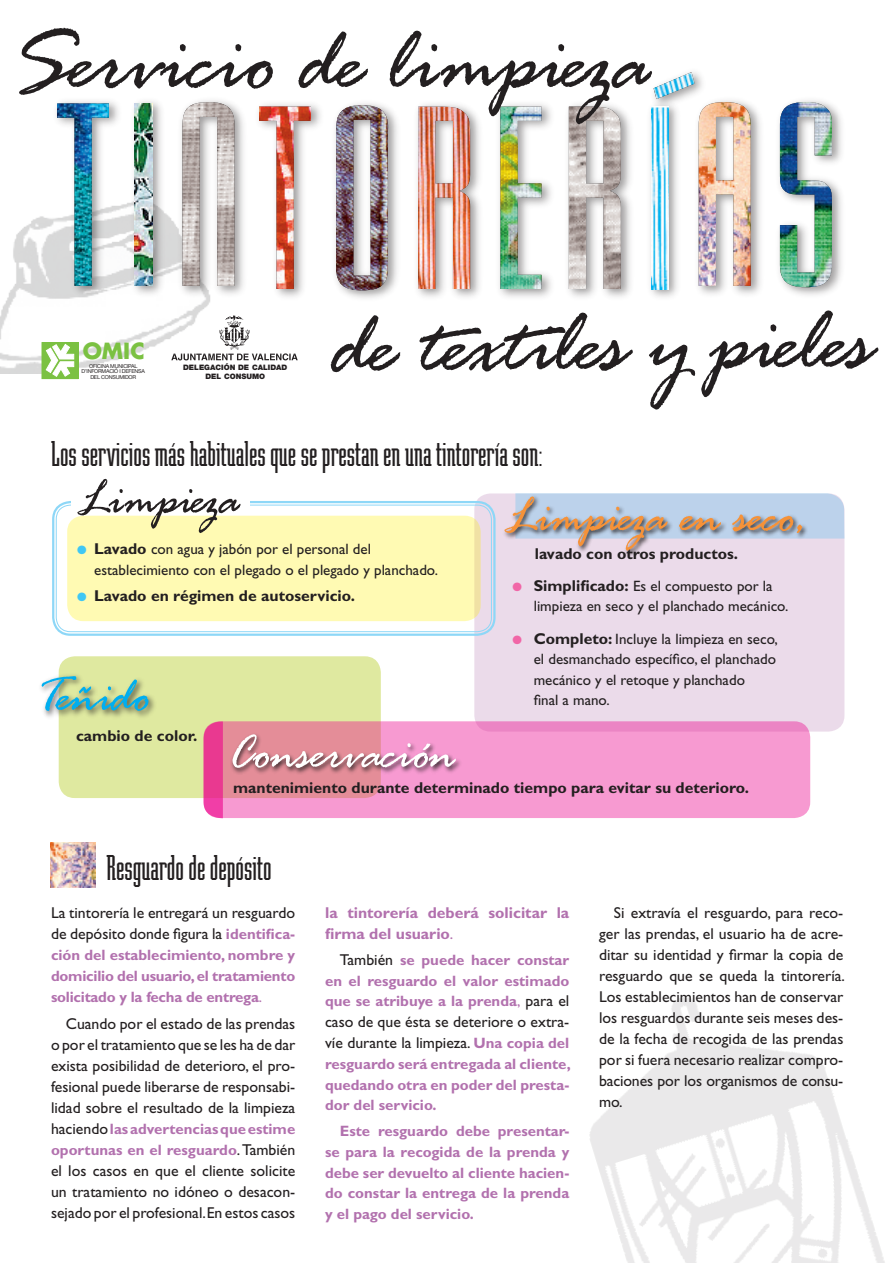
<style>
.page{position:relative;width:893px;height:1263px;background:#fff}
.page>*{position:absolute;margin:0;border:0;box-sizing:border-box;transform-origin:0 0}
.t1{font:93px "Rage Italic Plain";color:#231f20}
.t2{font:51px "Rage Italic Plain";color:#f69238}
.t3{font:51px "Rage Italic Plain";color:#fff}
.t4{font:51px "Rage Italic Plain";color:#231f20}
.t5{font:51px "Rage Italic Plain";color:#00aeef}
.t6{font:37.5px "Teknik Plain";color:#231f20}
.t7{font:700 21.75px "Futura";color:#7bc142}
.t8{font:15.75px/21px "Gill Sans Std";color:#231f20;text-align:justify}
.t9{font:700 15.75px "Gill Sans Std";color:#231f20}
.t10{font:700 15.75px/21px "Gill Sans Std";color:#b271ae}
.t11{font:700 15px/20.9px "Gill Sans Std";color:#b271ae;text-align:justify}
.t12{font:15px/20.2px "Gill Sans Std";color:#231f20}
.t13{font:900 7.5px/9px "Helvetica Neue LT Std";color:#231f20;text-align:center}
.t14{font:5.4px/5.4px "Helvetica Neue";letter-spacing:-.04em;color:#231f20;text-align:center}
.s1{color:#f166a7}
.s2{font-weight:700;font-size:15.75px}
.s3{color:#40c7f4}
.s4{font-weight:700;font-size:15px;color:#b271ae}
.s5{font-weight:400}
.s6{font-weight:400;font-size:15.75px;color:#231f20}
</style>
<div class="page">
<div style="left:474px;top:493px;width:370px;height:239px;background:#ebdbea"></div>
<svg style="left:515px;top:493px;width:329px;height:46px;background:#c2d6ec"></svg>
<div style="left:59px;top:656px;width:322px;height:142px;background:#dfe9a0"></div>
<svg style="left:52px;top:500px;width:445px;height:135px;background:#c0e4f7"></svg>
<svg style="left:55px;top:504px;width:437px;height:128px"></svg>
<div style="left:67px;top:516px;width:414px;height:105px;background:#fffab3"></div>
<svg style="left:203px;top:721px;width:607px;height:97px;background:#f397c9"></svg>
<svg style="left:204px;top:720px;width:19px;height:99px;background:#ea4898"></svg>
<img style="left:589px;top:997px;width:296px;height:266px">
<div style="left:71px;top:483px;width:179px;height:27px;background:#fff"></div>
<img style="left:0;top:203px;width:212px;height:171px">
<div style="left:42px;top:343px;width:36px;height:36px;background:#7bc142"></div>
<div style="left:42px;top:342px;width:36px;height:37px;border:1px solid #7bc142"></div>
<svg style="left:46px;top:344px;width:28px;height:33px"></svg>
<svg style="left:171px;top:315px;width:127px;height:45px"></svg>
<div style="left:51px;top:96px;width:72px;height:202px;background:#231f20;opacity:.45"></div>
<img style="left:57px;top:103px;width:52px;height:183px">
<div style="left:129px;top:96px;width:38px;height:202px;background:#231f20;opacity:.45"></div>
<img style="left:135px;top:103px;width:17px;height:183px">
<div style="left:177px;top:94px;width:72px;height:204px;background:#231f20;opacity:.45"></div>
<img style="left:182px;top:102px;width:52px;height:184px">
<div style="left:253px;top:99px;width:72px;height:203px;background:#231f20;opacity:.45"></div>
<img style="left:259px;top:107px;width:52px;height:182px">
<div style="left:330px;top:97px;width:72px;height:206px;background:#231f20;opacity:.45"></div>
<img style="left:336px;top:105px;width:52px;height:185px">
<div style="left:413px;top:99px;width:72px;height:203px;background:#231f20;opacity:.45"></div>
<img style="left:418px;top:107px;width:52px;height:182px">
<div style="left:495px;top:99px;width:60px;height:203px;background:#231f20;opacity:.45"></div>
<img style="left:500px;top:107px;width:41px;height:182px">
<div style="left:563px;top:99px;width:72px;height:203px;background:#231f20;opacity:.45"></div>
<img style="left:569px;top:107px;width:52px;height:182px">
<div style="left:645px;top:99px;width:38px;height:203px;background:#231f20;opacity:.45"></div>
<img style="left:651px;top:107px;width:17px;height:182px">
<div style="left:693px;top:94px;width:72px;height:204px;background:#231f20;opacity:.45"></div>
<svg style="left:652px;top:72px;width:99px;height:214px"></svg>
<img style="left:699px;top:102px;width:52px;height:184px">
<div style="left:774px;top:94px;width:72px;height:206px;background:#231f20;opacity:.45"></div>
<img style="left:780px;top:102px;width:52px;height:185px">
<div style="left:37px;top:672px;width:120px;height:47px;background:#231f20;opacity:.75"></div>
<div style="left:502px;top:494px;width:307px;height:64px;background:#231f20;opacity:.85"></div>
<div style="left:230px;top:731px;width:233px;height:44px;background:#231f20;opacity:.85"></div>
<img style="left:50px;top:842px;width:45px;height:46px">
<h1 class="t1" style="left:15px;top:5px;width:635px">Servicio de limpieza</h1>
<h3 class="t7" style="left:83px;top:336px;width:63px">OMIC</h3>
<p class="t14" style="left:82px;top:363px;width:65px">OFICINA MUNICIPAL<br>D’INFORMACIÓ I DEFENSA<br>DEL CONSUMIDOR</p>
<p class="t13" style="left:183px;top:363px;width:106px">DELEGACIÓN DE CALIDAD<br>DEL CONSUMO</p>
<h1 class="t1" style="left:331px;top:291px;width:541px;rotate:-1deg">de textiles y pieles</h1>
<h3 class="t6" style="left:51px;top:431px;width:493px">Los servicios más habituales que se prestan en una tintorería son:</h3>
<h2 class="t4" style="left:77px;top:467px;width:164px">Limpieza</h2>
<h2 class="t2" style="left:504px;top:485px;width:305px">Limpieza en seco,</h2>
<p class="t9" style="left:535px;top:544px;width:205px">lavado con otros productos.</p>
<p class="t12" style="left:534px;top:576px;width:256px;text-indent:-21px"><span class="s1">●</span> <span class="s2">Simplificado:</span> Es el compuesto por la limpieza en seco y el planchado mecánico.</p>
<p class="t12" style="left:534px;top:629px;width:246px;text-indent:-21px"><span class="s1">●</span> <span class="s2">Completo:</span> Incluye la limpieza en seco, el desmanchado específico, el planchado mecánico y el retoque y planchado<br>final a mano.</p>
<p class="t12" style="left:94px;top:538px;width:345px;line-height:21px;text-indent:-17px"><span class="s3">●</span> <span class="s2">Lavado</span> con agua y jabón por el personal del establecimiento con el plegado o el plegado y planchado.</p>
<p class="t9" style="left:77px;top:586px;width:279px"><span class="s3">●</span> Lavado en régimen de autoservicio.</p>
<h2 class="t5" style="left:40px;top:665px;width:111px">Teñido</h2>
<p class="t9" style="left:76px;top:726px;width:123px">cambio de color.</p>
<h2 class="t3" style="left:229px;top:721px;width:229px">Conservación</h2>
<p class="t9" style="left:233px;top:778px;width:517px">mantenimiento durante determinado tiempo para evitar su deterioro.</p>
<h3 class="t6" style="left:106px;top:845px;width:167px">Resguardo de depósito</h3>
<p class="t8" style="left:51px;top:902px;width:246px">La tintorería le entregará un resguardo de depósito donde figura la <span class="s4">identifica-</span></p>
<p class="t11" style="left:51px;top:944px;width:246px">ción del establecimiento, nombre y domicilio del usuario, el tratamiento solicitado y la fecha de entrega<span class="s5">.</span></p>
<p class="t8" style="left:51px;top:1014px;width:246px;text-indent:15px">Cuando por el estado de las prendas o por el tratamiento que se les ha de dar exista posibilidad de deterioro, el pro&shy;fesional puede liberarse de responsabi&shy;lidad sobre el resultado de la limpieza</p>
<p class="t11" style="left:51px;top:1119px;width:246px"><span class="s6">haciendo</span> las advertencias que estime oportunas en el resguardo<span class="s6">. También</span></p>
<p class="t8" style="left:51px;top:1161px;width:246px">el los casos en que el cliente solicite un tratamiento no idóneo o desacon&shy;sejado por el profesional.En estos casos</p>
<p class="t10" style="left:325px;top:902px;width:246px">la tintorería deberá solicitar la firma del usuario<span class="s5">.</span></p>
<p class="t11" style="left:325px;top:949px;width:246px;text-indent:15px"><span class="s6">También</span> se puede hacer constar en el resguardo el valor estimado que se atribuye a la prenda<span class="s5">,</span> <span class="s6">para el</span></p>
<p class="t8" style="left:325px;top:1011px;width:246px">caso de que ésta se deteriore o extra&shy;víe durante la limpieza. <span class="s4">Una copia del</span></p>
<p class="t11" style="left:325px;top:1053px;width:247px">resguardo será entregada al cliente, quedando otra en poder del presta&shy;dor del servicio.</p>
<p class="t11" style="left:325px;top:1120px;width:246px;text-indent:15px">Este resguardo debe presentar&shy;se para la recogida de la prenda y debe ser devuelto al cliente hacien&shy;do constar la entrega de la prenda y el pago del servicio.</p>
<p class="t8" style="left:599px;top:902px;width:247px;text-indent:15px">Si extravía el resguardo, para reco&shy;ger las prendas, el usuario ha de acre&shy;ditar su identidad y firmar la copia de resguardo que se queda la tintorería.<br>Los establecimientos han de conservar los resguardos durante seis meses des&shy;de la fecha de recogida de las prendas por si fuera necesario realizar compro&shy;baciones por los organismos de consu&shy;mo.</p>
</div>
